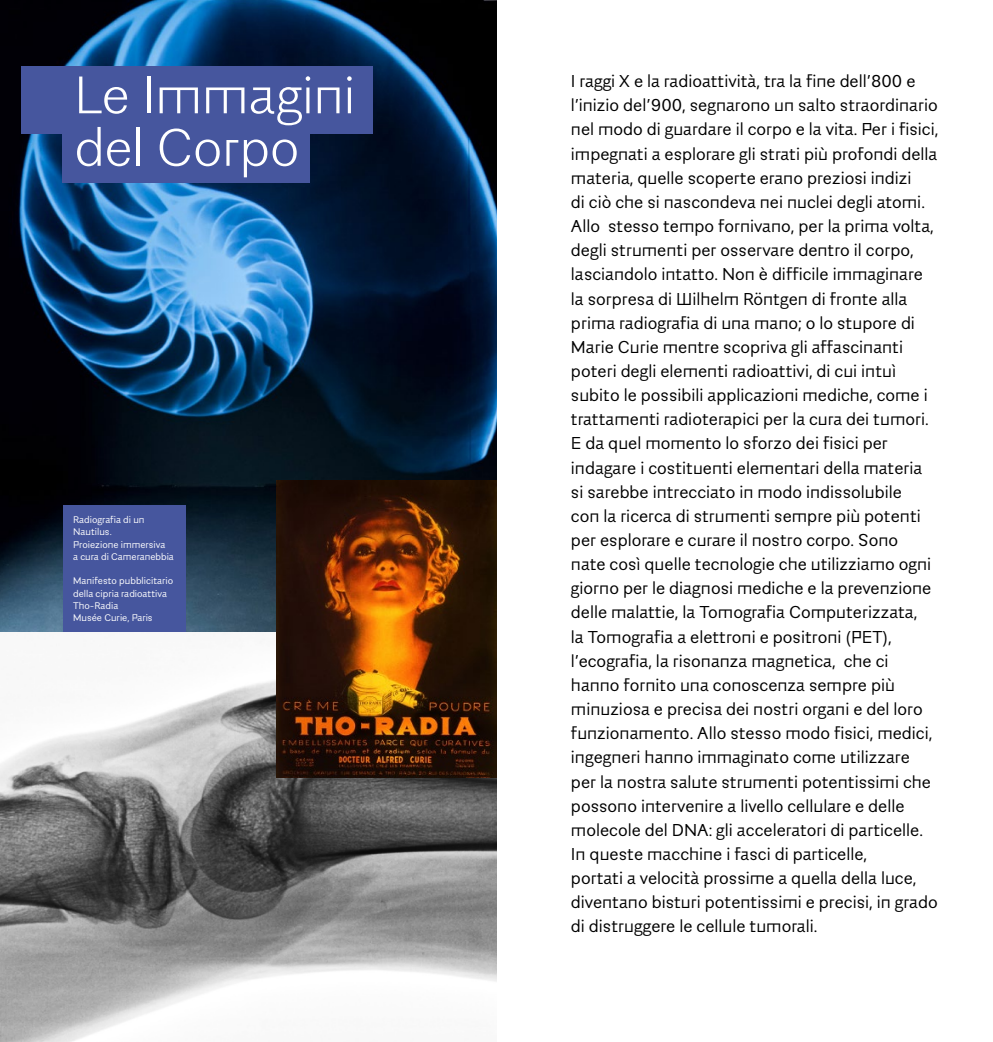
<style>
.page{position:relative;width:993px;height:1042px;background:#fff}
.page>*{position:absolute;margin:0;border:0;box-sizing:border-box;transform-origin:0 0}
.t1{font:200 52.5px/52.5px "Alergiaremix";color:#fff}
.t2{font:300 17.15px/24.2px "Alergiaremix";color:#000}
.t3{font:300 9.62px/12.2px "Alergiaremix";color:#fff}
</style>
<div class="page">
<img style="left:0;top:680px;width:496px;height:362px">
<img style="left:0;top:0;width:496px;height:632px">
<div style="left:21px;top:67px;width:351px;height:67px;background:#46569e"></div>
<div style="left:63px;top:122px;width:247px;height:61px;background:#46569e"></div>
<img style="left:276px;top:480px;width:220px;height:297px">
<div style="left:63px;top:505px;width:122px;height:127px;background:#46569e"></div>
<h1 class="t1" style="left:74px;top:64px;width:282px">Le Immagini del Corpo</h1>
<p class="t2" style="left:570px;top:68px;width:369px">I raggi X e la radioattività, tra la fine dell’800 e l’inizio del’900, segnarono un salto straordinario nel modo di guardare il corpo e la vita. Per i fisici, impegnati a esplorare gli strati più profondi della materia, quelle scoperte erano preziosi indizi<br>di ciò che si nascondeva nei nuclei degli atomi.<br>Allo stesso tempo fornivano, per la prima volta, degli strumenti per osservare dentro il corpo, lasciandolo intatto. Non è difficile immaginare la sorpresa di Wilhelm Röntgen di fronte alla prima radiografia di una mano; o lo stupore di Marie Curie mentre scopriva gli affascinanti poteri degli elementi radioattivi, di cui intuì subito le possibili applicazioni mediche, come i trattamenti radioterapici per la cura dei tumori.<br>E da quel momento lo sforzo dei fisici per indagare i costituenti elementari della materia si sarebbe intrecciato in modo indissolubile<br>con la ricerca di strumenti sempre più potenti per esplorare e curare il nostro corpo. Sono<br>nate così quelle tecnologie che utilizziamo ogni giorno per le diagnosi mediche e la prevenzione delle malattie, la Tomografia Computerizzata,<br>la Tomografia a elettroni e positroni (PET), l’ecografia, la risonanza magnetica, che ci hanno fornito una conoscenza sempre più minuziosa e precisa dei nostri organi e del loro funzionamento. Allo stesso modo fisici, medici, ingegneri hanno immaginato come utilizzare per la nostra salute strumenti potentissimi che possono intervenire a livello cellulare e delle molecole del DNA: gli acceleratori di particelle.<br>In queste macchine i fasci di particelle,<br>portati a velocità prossime a quella della luce, diventano bisturi potentissimi e precisi, in grado di distruggere le cellule tumorali.</p>
<p class="t3" style="left:73px;top:513px;width:102px">Radiografia di un<br>Nautilus.<br>Proiezione immersiva<br>a cura di Cameranebbia</p>
<p class="t3" style="left:73px;top:574px;width:101px">Manifesto pubblicitario della cipria radioattiva<br>Tho-Radia<br>Musée Curie, Paris</p>
</div>
